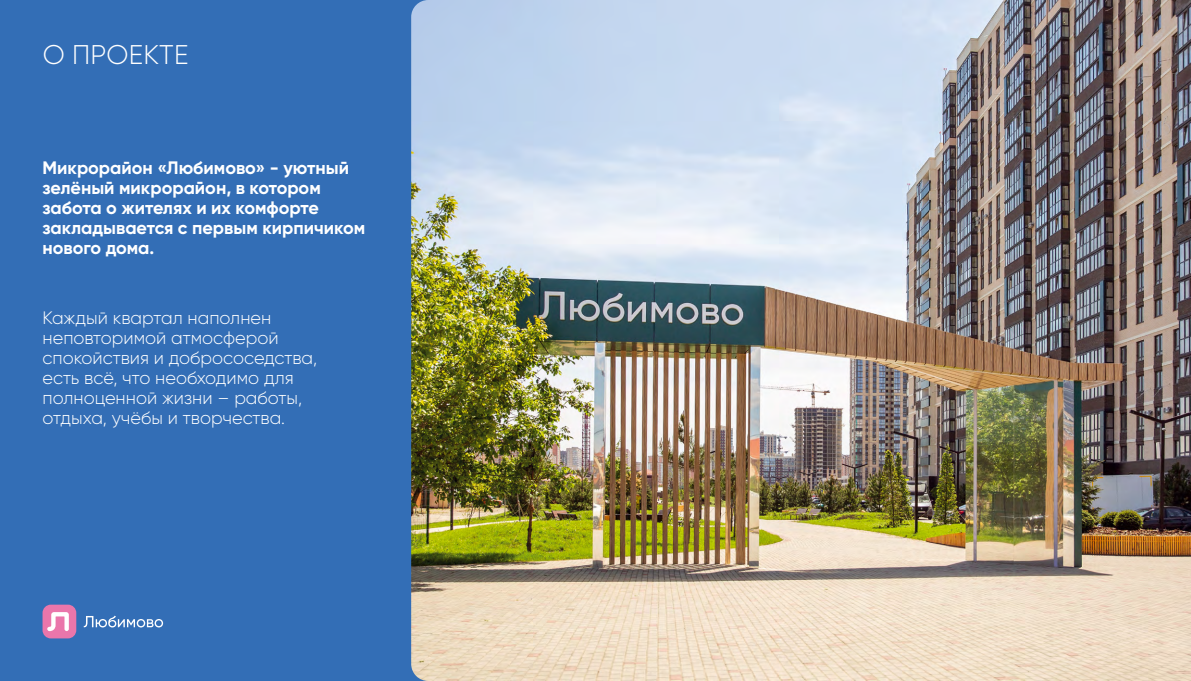
<style>
.page{position:relative;width:1191px;height:681px;background:#fff}
.page>*{position:absolute;margin:0;border:0;box-sizing:border-box;transform-origin:0 0}
.t1{font:300 27px "Gilroy";letter-spacing:.01em;color:#fff}
.t2{font:300 18px/20px "Gilroy";color:#fff}
.t3{font:700 18px/20px "Gilroy";color:#fff}
</style>
<div class="page">
<div style="left:0;top:0;width:1191px;height:680px;background:#336eb6"></div>
<img style="left:411px;top:0;width:780px;height:680px">
<svg style="left:84px;top:615px;width:79px;height:12px"></svg>
<div style="left:43px;top:604px;width:33px;height:34px;background:#ea76ab;border-radius:8px"></div>
<svg style="left:47px;top:612px;width:22px;height:18px"></svg>
<h1 class="t1" style="left:43px;top:38px;width:147px">О ПРОЕКТЕ</h1>
<p class="t3" style="left:43px;top:158px;width:324px">Микрорайон «Любимово» - уютный зелёный микрорайон, в котором забота о жителях и их комфорте закладывается с первым кирпичиком нового дома.</p>
<p class="t2" style="left:43px;top:307px;width:276px">Каждый квартал наполнен неповторимой атмосферой спокойствия и добрососедства, есть всё, что необходимо для полноценной жизни – работы, отдыха, учёбы и творчества.</p>
</div>
